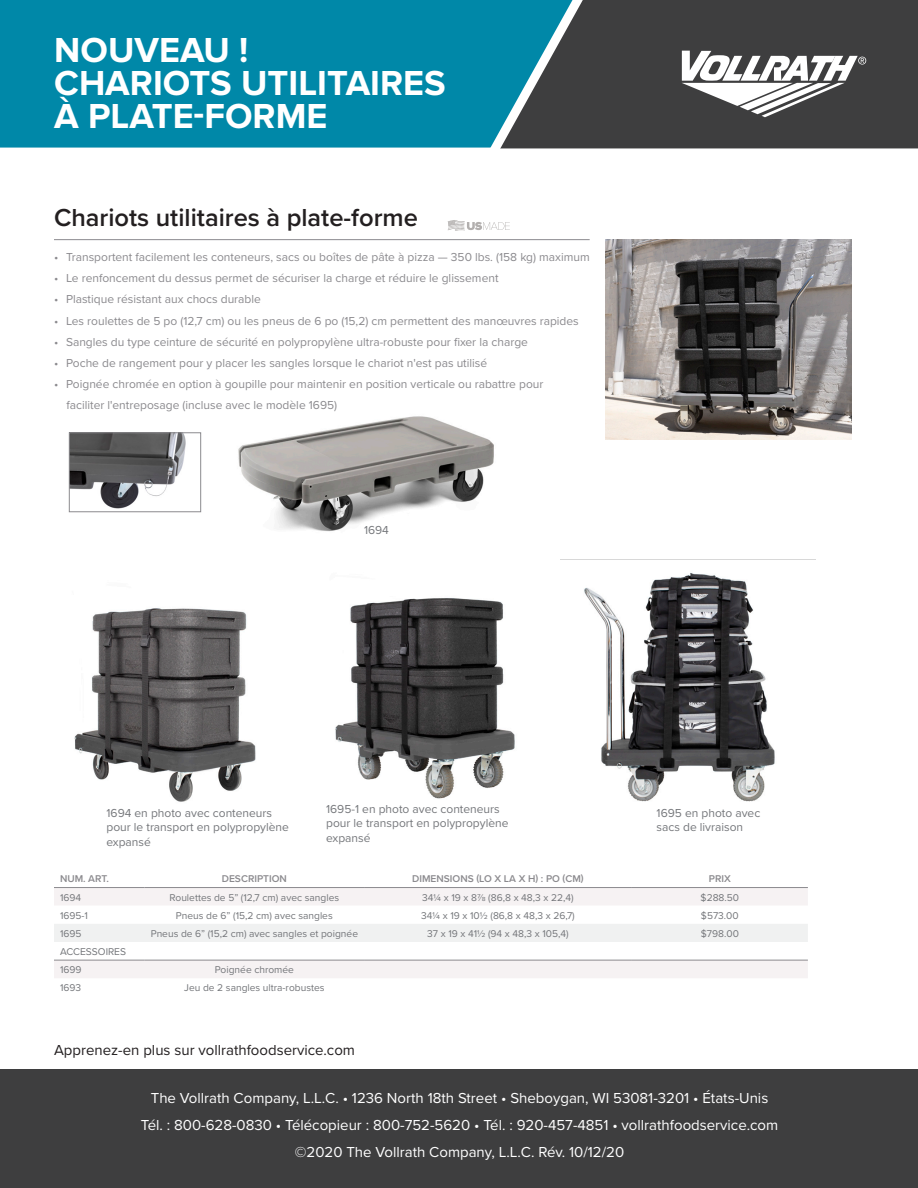
<style>
.page{position:relative;width:918px;height:1188px;background:#fff}
.page>*{position:absolute;margin:0;border:0;box-sizing:border-box;transform-origin:0 0}
.t1{font:700 36px/33px "Proxima Nova";color:#fff}
.PRODUCT_HEADLINE{font:600 25.5px "Proxima Nova";color:#231f20}
.t2{font:15px "Proxima Nova";color:#fff}
.t3{font:15px "Proxima Nova";color:#231f20}
.PROD_-_Bullets{font:12px "Proxima Nova";color:#8b8a8e}
.t4{font:12px/14.4px "Proxima Nova";color:#75777b}
.PROD_SPEC___Data{font:10.2px "Proxima Nova";color:#74767a}
.PROD_SPEC___Title{font:600 10.2px "Proxima Nova";color:#8b8a8e}
</style>
<div class="page">
<div style="left:0;top:1069px;width:918px;height:119px;background:#3e3e3f"></div>
<img style="left:238px;top:416px;width:256px;height:116px">
<hr style="left:54px;top:239px;width:536px;height:1px;background:#8b8a8e">
<svg style="left:448px;top:220px;width:62px;height:11px"></svg>
<img style="left:584px;top:572px;width:191px;height:230px">
<img style="left:335px;top:598px;width:180px;height:201px">
<img style="left:74px;top:608px;width:182px;height:194px">
<svg style="left:54px;top:888px;width:754px;height:90px;fill:#f6f2f3"></svg>
<svg style="left:54px;top:906px;width:754px;height:36px"></svg>
<hr style="left:54px;top:887px;width:91px;height:1px;background:#8b8a8e">
<hr style="left:145px;top:887px;width:219px;height:1px;background:#8b8a8e">
<hr style="left:364px;top:887px;width:268px;height:1px;background:#8b8a8e">
<hr style="left:632px;top:887px;width:176px;height:1px;background:#8b8a8e">
<hr style="left:54px;top:960px;width:91px;height:1px;background:#8b8a8e">
<hr style="left:145px;top:960px;width:219px;height:1px;background:#8b8a8e">
<hr style="left:364px;top:960px;width:268px;height:1px;background:#8b8a8e">
<hr style="left:632px;top:960px;width:176px;height:1px;background:#8b8a8e">
<img style="left:71px;top:435px;width:115px;height:74px">
<div style="left:69px;top:433px;width:132px;height:79px;border:1px solid #8b8a8e"></div>
<img style="left:606px;top:239px;width:246px;height:200px">
<div style="left:0;top:0;width:477px;height:148px;background:#0088a8"></div>
<div style="left:609px;top:0;width:309px;height:148px;background:#3e3e3f"></div>
<svg style="left:477px;top:0;width:132px;height:149px;background:#336c7a"></svg>
<svg style="left:682px;top:51px;width:184px;height:66px"></svg>
<p class="t1" style="left:54px;top:34px;width:196px">NOUVEAU !</p>
<p class="t1" style="left:54px;top:67px;width:393px">CHARIOTS UTILITAIRES<br>À PLATE-FORME</p>
<p class="PRODUCT_HEADLINE" style="left:54px;top:199px;width:366px">Chariots utilitaires à plate-forme</p>
<p class="PROD_-_Bullets" style="left:54px;top:248px;width:537px">• Transportent facilement les conteneurs, sacs ou boîtes de pâte à pizza — 350 lbs. (158 kg) maximum</p>
<p class="PROD_-_Bullets" style="left:54px;top:269px;width:446px">• Le renfoncement du dessus permet de sécuriser la charge et réduire le glissement</p>
<p class="PROD_-_Bullets" style="left:54px;top:290px;width:208px">• Plastique résistant aux chocs durable</p>
<p class="PROD_-_Bullets" style="left:54px;top:312px;width:526px">• Les roulettes de 5 po (12,7 cm) ou les pneus de 6 po (15,2) cm permettent des manœuvres rapides</p>
<p class="PROD_-_Bullets" style="left:54px;top:333px;width:475px">• Sangles du type ceinture de sécurité en polypropylène ultra-robuste pour fixer la charge</p>
<p class="PROD_-_Bullets" style="left:54px;top:354px;width:435px">• Poche de rangement pour y placer les sangles lorsque le chariot n'est pas utilisé</p>
<p class="PROD_-_Bullets" style="left:54px;top:375px;width:491px">• Poignée chromée en option à goupille pour maintenir en position verticale ou rabattre pour</p>
<p class="PROD_-_Bullets" style="left:66px;top:396px;width:272px">faciliter l'entreposage (incluse avec le modèle 1695)</p>
<p class="t4" style="left:364px;top:522px;width:26px">1694</p>
<p class="t4" style="left:107px;top:805px;width:184px">1694 en photo avec conteneurs pour le transport en polypropylène expansé</p>
<p class="t4" style="left:326px;top:801px;width:184px">1695-1 en photo avec conteneurs pour le transport en polypropylène expansé</p>
<p class="t4" style="left:657px;top:805px;width:105px">1695 en photo avec sacs de livraison</p>
<p class="PROD_SPEC___Title" style="left:60px;top:871px;width:50px">NUM. ART.</p>
<p class="PROD_SPEC___Title" style="left:222px;top:871px;width:67px">DESCRIPTION</p>
<p class="PROD_SPEC___Title" style="left:412px;top:871px;width:173px">DIMENSIONS (LO X LA X H) : PO (CM)</p>
<p class="PROD_SPEC___Title" style="left:709px;top:871px;width:23px">PRIX</p>
<p class="PROD_SPEC___Data" style="left:60px;top:890px;width:23px">1694</p>
<p class="PROD_SPEC___Data" style="left:170px;top:890px;width:171px">Roulettes de 5” (12,7 cm) avec sangles</p>
<p class="PROD_SPEC___Data" style="left:422px;top:890px;width:153px">341/4 x 19 x 87/8 (86,8 x 48,3 x 22,4)</p>
<p class="PROD_SPEC___Data" style="left:701px;top:890px;width:40px">$288.50</p>
<p class="PROD_SPEC___Data" style="left:60px;top:908px;width:30px">1695-1</p>
<p class="PROD_SPEC___Data" style="left:176px;top:908px;width:158px">Pneus de 6” (15,2 cm) avec sangles</p>
<p class="PROD_SPEC___Data" style="left:421px;top:908px;width:155px">341/4 x 19 x 101/2 (86,8 x 48,3 x 26,7)</p>
<p class="PROD_SPEC___Data" style="left:701px;top:908px;width:39px">$573.00</p>
<p class="PROD_SPEC___Data" style="left:60px;top:926px;width:23px">1695</p>
<p class="PROD_SPEC___Data" style="left:151px;top:926px;width:209px">Pneus de 6” (15,2 cm) avec sangles et poignée</p>
<p class="PROD_SPEC___Data" style="left:427px;top:926px;width:143px">37 x 19 x 411/2 (94 x 48,3 x 105,4)</p>
<p class="PROD_SPEC___Data" style="left:701px;top:926px;width:40px">$798.00</p>
<p class="PROD_SPEC___Data" style="left:60px;top:944px;width:68px">ACCESSOIRES</p>
<p class="PROD_SPEC___Data" style="left:60px;top:962px;width:23px">1699</p>
<p class="PROD_SPEC___Data" style="left:215px;top:962px;width:81px">Poignée chromée</p>
<p class="PROD_SPEC___Data" style="left:60px;top:980px;width:23px">1693</p>
<p class="PROD_SPEC___Data" style="left:184px;top:980px;width:142px">Jeu de 2 sangles ultra-robustes</p>
<p class="t3" style="left:54px;top:1039px;width:303px">Apprenez-en plus sur vollrathfoodservice.com</p>
<p class="t2" style="left:151px;top:1087px;width:619px">The Vollrath Company, L.L.C. • 1236 North 18th Street • Sheboygan, WI 53081-3201 • États-Unis</p>
<p class="t2" style="left:141px;top:1114px;width:639px">Tél. : 800-628-0830 • Télécopieur : 800-752-5620 • Tél. : 920-457-4851 • vollrathfoodservice.com</p>
<p class="t2" style="left:295px;top:1141px;width:331px">©2020 The Vollrath Company, L.L.C. Rév. 10/12/20</p>
</div>
